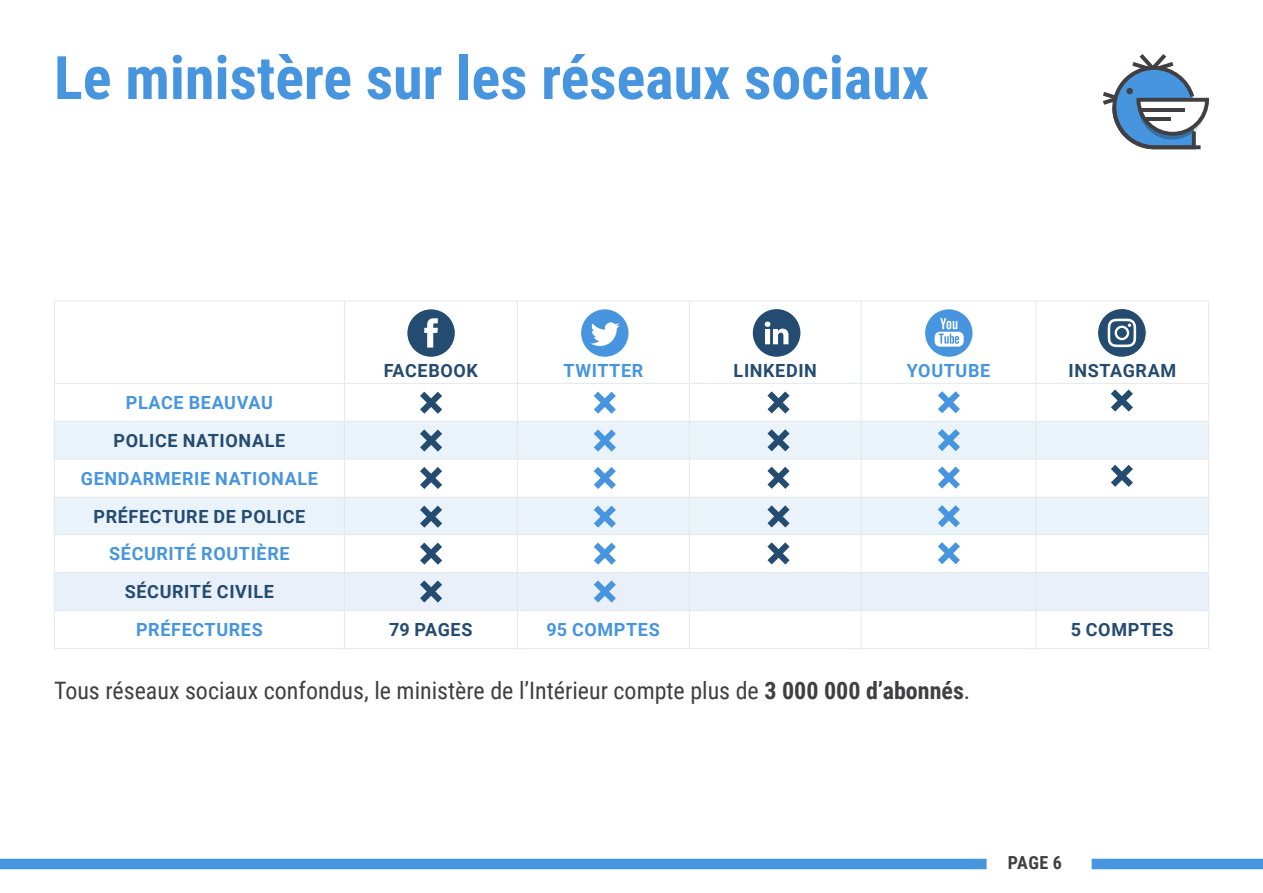
<style>
.page{position:relative;width:1263px;height:893px;background:#fff}
.page>*{position:absolute;margin:0;border:0;box-sizing:border-box;transform-origin:0 0}
.Titre{font:700 60px "Roboto Condensed";color:#4795df}
.Texte{font:24px "Roboto Condensed";color:#404042}
.t1{font:700 18.15px "Roboto";letter-spacing:.035em;color:#244b70}
.t2{font:700 18.15px "Roboto";letter-spacing:.035em;color:#4795df}
.t3{font:700 18px "Roboto Condensed";color:#404042}
.s1{font-weight:700}
</style>
<div class="page">
<div style="left:0;top:859px;width:986px;height:10px;background:#4795df"></div>
<div style="left:1091px;top:859px;width:172px;height:10px;background:#4795df"></div>
<hr style="left:54px;top:301px;width:290px;height:1px;background:#e5e8e8">
<hr style="left:54px;top:301px;width:1px;height:82px;background:#e5e8e8">
<hr style="left:344px;top:301px;width:173px;height:1px;background:#e5e8e8">
<hr style="left:344px;top:301px;width:1px;height:82px;background:#e5e8e8">
<hr style="left:344px;top:384px;width:1px;height:37px;background:#e5e8e8">
<hr style="left:344px;top:459px;width:1px;height:38px;background:#e5e8e8">
<hr style="left:344px;top:535px;width:1px;height:37px;background:#e5e8e8">
<hr style="left:517px;top:301px;width:172px;height:1px;background:#e5e8e8">
<hr style="left:517px;top:301px;width:1px;height:82px;background:#e5e8e8">
<hr style="left:517px;top:384px;width:1px;height:37px;background:#e5e8e8">
<hr style="left:517px;top:459px;width:1px;height:38px;background:#e5e8e8">
<hr style="left:517px;top:535px;width:1px;height:37px;background:#e5e8e8">
<hr style="left:689px;top:301px;width:172px;height:1px;background:#e5e8e8">
<hr style="left:689px;top:301px;width:1px;height:82px;background:#e5e8e8">
<hr style="left:689px;top:384px;width:1px;height:37px;background:#e5e8e8">
<hr style="left:689px;top:459px;width:1px;height:38px;background:#e5e8e8">
<hr style="left:689px;top:535px;width:1px;height:37px;background:#e5e8e8">
<hr style="left:861px;top:301px;width:175px;height:1px;background:#e5e8e8">
<hr style="left:861px;top:301px;width:1px;height:82px;background:#e5e8e8">
<hr style="left:861px;top:384px;width:1px;height:37px;background:#e5e8e8">
<hr style="left:861px;top:459px;width:1px;height:38px;background:#e5e8e8">
<hr style="left:861px;top:535px;width:1px;height:37px;background:#e5e8e8">
<hr style="left:1036px;top:301px;width:173px;height:1px;background:#e5e8e8">
<hr style="left:1035px;top:301px;width:1px;height:82px;background:#e5e8e8">
<hr style="left:1035px;top:384px;width:1px;height:37px;background:#e5e8e8">
<hr style="left:1035px;top:459px;width:1px;height:38px;background:#e5e8e8">
<hr style="left:1035px;top:535px;width:1px;height:37px;background:#e5e8e8">
<hr style="left:1208px;top:301px;width:1px;height:82px;background:#e5e8e8">
<hr style="left:1208px;top:383px;width:1px;height:38px;background:#e5e8e8">
<hr style="left:1208px;top:459px;width:1px;height:38px;background:#e5e8e8">
<hr style="left:1208px;top:535px;width:1px;height:37px;background:#e5e8e8">
<hr style="left:55px;top:383px;width:289px;height:1px;background:#e5e8e8">
<hr style="left:344px;top:383px;width:173px;height:1px;background:#e5e8e8">
<hr style="left:517px;top:383px;width:172px;height:1px;background:#e5e8e8">
<hr style="left:689px;top:383px;width:172px;height:1px;background:#e5e8e8">
<hr style="left:861px;top:383px;width:175px;height:1px;background:#e5e8e8">
<hr style="left:1036px;top:383px;width:172px;height:1px;background:#e5e8e8">
<hr style="left:54px;top:383px;width:1px;height:38px;background:#e5e8e8">
<hr style="left:55px;top:459px;width:289px;height:1px;background:#e5e8e8">
<hr style="left:344px;top:459px;width:173px;height:1px;background:#e5e8e8">
<hr style="left:517px;top:459px;width:172px;height:1px;background:#e5e8e8">
<hr style="left:689px;top:459px;width:172px;height:1px;background:#e5e8e8">
<hr style="left:861px;top:459px;width:175px;height:1px;background:#e5e8e8">
<hr style="left:1036px;top:459px;width:172px;height:1px;background:#e5e8e8">
<hr style="left:54px;top:459px;width:1px;height:38px;background:#e5e8e8">
<hr style="left:54px;top:535px;width:1px;height:37px;background:#e5e8e8">
<svg style="left:581px;top:309px;width:47px;height:48px"></svg>
<svg style="left:407px;top:309px;width:48px;height:48px"></svg>
<svg style="left:753px;top:309px;width:47px;height:48px"></svg>
<svg style="left:925px;top:309px;width:47px;height:48px"></svg>
<svg style="left:1098px;top:309px;width:48px;height:48px"></svg>
<div style="left:1117px;top:328px;width:10px;height:10px;background:#244b70;border-radius:50%"></div>
<svg style="left:420px;top:392px;width:22px;height:22px"></svg>
<svg style="left:594px;top:392px;width:22px;height:22px"></svg>
<svg style="left:767px;top:391px;width:23px;height:23px"></svg>
<svg style="left:938px;top:391px;width:22px;height:22px"></svg>
<svg style="left:1111px;top:389px;width:22px;height:23px"></svg>
<svg style="left:54px;top:421px;width:1155px;height:38px;background:#e5eff7"></svg>
<svg style="left:420px;top:467px;width:22px;height:22px"></svg>
<svg style="left:594px;top:467px;width:22px;height:22px"></svg>
<svg style="left:767px;top:467px;width:23px;height:22px"></svg>
<svg style="left:938px;top:466px;width:22px;height:23px"></svg>
<svg style="left:1111px;top:465px;width:22px;height:22px"></svg>
<svg style="left:54px;top:497px;width:1155px;height:38px;background:#e5eff6"></svg>
<svg style="left:420px;top:543px;width:22px;height:22px"></svg>
<svg style="left:594px;top:543px;width:22px;height:22px"></svg>
<svg style="left:767px;top:542px;width:23px;height:22px"></svg>
<svg style="left:938px;top:542px;width:22px;height:22px"></svg>
<svg style="left:54px;top:572px;width:1155px;height:77px"></svg>
<svg style="left:1103px;top:54px;width:106px;height:95px"></svg>
<hr style="left:1140px;top:108px;width:45px;height:4px;background:#404042">
<hr style="left:1144px;top:117px;width:26px;height:3px;background:#404042">
<div style="left:1126px;top:88px;width:7px;height:6px;background:#404042;border-radius:50%"></div>
<p class="Titre" style="left:54px;top:36px;width:876px">Le ministère sur les réseaux sociaux</p>
<p class="t1" style="left:384px;top:358px;width:96px">FACEBOOK</p>
<p class="t2" style="left:563px;top:358px;width:81px">TWITTER</p>
<p class="t1" style="left:734px;top:358px;width:85px">LINKEDIN</p>
<p class="t2" style="left:907px;top:358px;width:85px">YOUTUBE</p>
<p class="t1" style="left:1068px;top:358px;width:109px">INSTAGRAM</p>
<p class="t2" style="left:126px;top:390px;width:149px">PLACE BEAUVAU</p>
<p class="t1" style="left:113px;top:428px;width:173px">POLICE NATIONALE</p>
<p class="t2" style="left:81px;top:466px;width:239px">GENDARMERIE NATIONALE</p>
<p class="t1" style="left:93px;top:504px;width:213px">PRÉFECTURE DE POLICE</p>
<p class="t2" style="left:109px;top:541px;width:182px">SÉCURITÉ ROUTIÈRE</p>
<p class="t1" style="left:125px;top:579px;width:151px">SÉCURITÉ CIVILE</p>
<p class="t2" style="left:136px;top:617px;width:128px">PRÉFECTURES</p>
<p class="t1" style="left:389px;top:617px;width:85px">79 PAGES</p>
<p class="t2" style="left:547px;top:617px;width:115px">95 COMPTES</p>
<p class="t1" style="left:1071px;top:617px;width:104px">5 COMPTES</p>
<p class="Texte" style="left:54px;top:673px;width:914px">Tous réseaux sociaux confondus, le ministère de l’Intérieur compte plus de <span class="s1">3 000 000 d’abonnés</span>.</p>
<p class="t3" style="left:1008px;top:850px;width:56px">PAGE 6</p>
</div>
